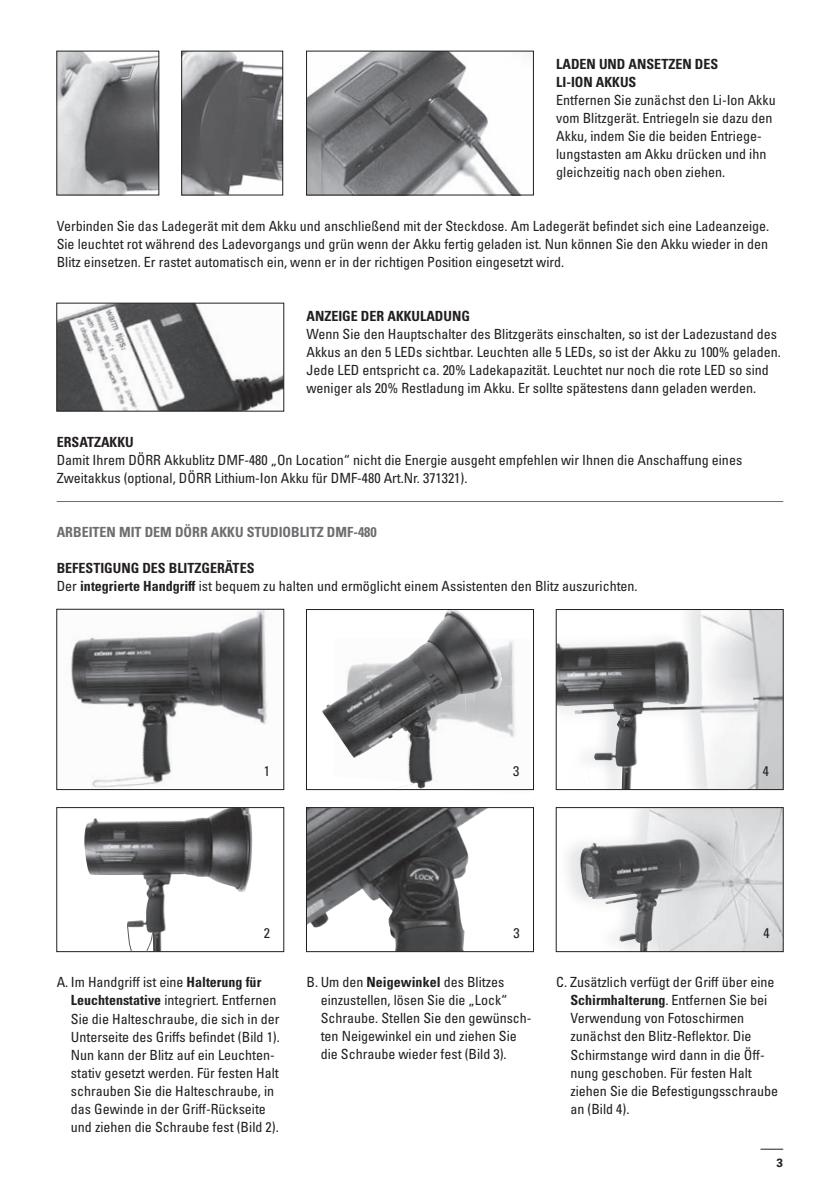
<style>
.page{position:relative;width:840px;height:1191px;background:#fff}
.page>*{position:absolute;margin:0;border:0;box-sizing:border-box;transform-origin:0 0}
.t1{font:condensed 14px/18px "Univers LTCYR 57";color:#231f20}
.t2{font:14px/18px "Univers LTCYR 67 Bold Cond";color:#231f20}
.t3{font:14px "Univers LTCYR 67 Bold Cond";color:#6c6d70}
.t4{font:700 12px "Univers LTCYR 65";color:#231f20}
.s1{font-family:"Univers LTCYR 67 Bold Cond";font-stretch:normal}
</style>
<div class="page">
<svg style="left:760px;top:1148px;width:22px;height:1px"></svg>
<hr style="left:57px;top:501px;width:725px;height:1px;background:#6c6d70">
<img style="left:448px;top:638px;width:15px;height:50px">
<img style="left:463px;top:638px;width:52px;height:50px">
<img style="left:448px;top:688px;width:17px;height:34px">
<img style="left:465px;top:686px;width:50px;height:51px">
<img style="left:399px;top:789px;width:67px;height:1px">
<img style="left:466px;top:789px;width:64px;height:2px">
<img style="left:71px;top:611px;width:196px;height:176px">
<img style="left:322px;top:611px;width:126px;height:176px">
<div style="left:306px;top:609px;width:227px;height:180px;border:1px solid #231f20"></div>
<img style="left:84px;top:809px;width:168px;height:140px">
<div style="left:57px;top:807px;width:226px;height:144px;border:1px solid #231f20"></div>
<img style="left:308px;top:809px;width:178px;height:140px">
<div style="left:306px;top:807px;width:227px;height:144px;border:1px solid #231f20"></div>
<img style="left:578px;top:809px;width:202px;height:140px">
<div style="left:556px;top:807px;width:226px;height:144px;border:1px solid #231f20"></div>
<img style="left:585px;top:611px;width:195px;height:176px">
<img style="left:558px;top:611px;width:144px;height:103px">
<div style="left:556px;top:609px;width:226px;height:180px;border:1px solid #231f20"></div>
<svg style="left:127px;top:924px;width:5px;height:28px"></svg>
<svg style="left:146px;top:932px;width:7px;height:19px"></svg>
<img style="left:59px;top:53px;width:98px;height:140px">
<div style="left:57px;top:51px;width:102px;height:144px;border:1px solid #231f20"></div>
<img style="left:183px;top:53px;width:97px;height:140px">
<div style="left:181px;top:51px;width:101px;height:144px;border:1px solid #231f20"></div>
<img style="left:308px;top:53px;width:223px;height:140px">
<div style="left:306px;top:51px;width:227px;height:144px;border:1px solid #231f20"></div>
<img style="left:59px;top:305px;width:222px;height:104px">
<div style="left:57px;top:303px;width:226px;height:108px;border:1px solid #231f20"></div>
<p class="t2" style="left:556px;top:55px;width:163px">LADEN UND ANSETZEN DES<br>LI-ION AKKUS</p>
<p class="t1" style="left:556px;top:91px;width:221px">Entfernen Sie zunächst den Li-Ion Akku vom Blitzgerät. Entriegeln sie dazu den Akku, indem Sie die beiden Entriege&shy;lungstasten am Akku drücken und ihn gleichzeitig nach oben ziehen.</p>
<p class="t1" style="left:57px;top:217px;width:713px;text-align:justify">Verbinden Sie das Ladegerät mit dem Akku und anschließend mit der Steckdose. Am Ladegerät befindet sich eine Ladeanzeige.<br>Sie leuchtet rot während des Ladevorgangs und grün wenn der Akku fertig geladen ist. Nun können Sie den Akku wieder in den Blitz einsetzen. Er rastet automatisch ein, wenn er in der richtigen Position eingesetzt wird.</p>
<p class="t2" style="left:306px;top:307px;width:165px">ANZEIGE DER AKKULADUNG</p>
<p class="t1" style="left:306px;top:325px;width:476px">Wenn Sie den Hauptschalter des Blitzgeräts einschalten, so ist der Ladezustand des Akkus an den 5 LEDs sichtbar. Leuchten alle 5 LEDs, so ist der Akku zu 100% geladen.<br>Jede LED entspricht ca. 20% Ladekapazität. Leuchtet nur noch die rote LED so sind weniger als 20% Restladung im Akku. Er sollte spätestens dann geladen werden.</p>
<p class="t2" style="left:57px;top:433px;width:78px">ERSATZAKKU</p>
<p class="t1" style="left:57px;top:451px;width:686px">Damit Ihrem DÖRR Akkublitz DMF-480 „On Location“ nicht die Energie ausgeht empfehlen wir Ihnen die Anschaffung eines<br>Zweitakkus (optional, DÖRR Lithium-Ion Akku für DMF-480 Art.Nr. 371321).</p>
<p class="t3" style="left:57px;top:524px;width:321px">ARBEITEN MIT DEM DÖRR AKKU STUDIOBLITZ DMF-480</p>
<p class="t2" style="left:57px;top:559px;width:199px">BEFESTIGUNG DES BLITZGERÄTES</p>
<p class="t1" style="left:57px;top:577px;width:582px">Der <span class="s1">INTEGRIERTE HANDGRIFF</span> ist bequem zu halten und ermöglicht einem Assistenten den Blitz auszurichten.</p>
<p class="t1" style="left:264px;top:761px;width:8px">1</p>
<p class="t1" style="left:513px;top:761px;width:8px">3</p>
<p class="t1" style="left:762px;top:761px;width:8px">4</p>
<p class="t1" style="left:264px;top:923px;width:8px">2</p>
<p class="t1" style="left:513px;top:923px;width:8px">3</p>
<p class="t1" style="left:763px;top:923px;width:8px">4</p>
<p class="t1" style="left:71px;top:973px;width:210px;text-indent:-14px">A. Im Handgriff ist eine <span class="s1">HALTERUNG FÜR LEUCHTENSTATIVE</span> integriert. Entfernen Sie die Halteschraube, die sich in der Unterseite des Griffs befindet (Bild 1).<br>Nun kann der Blitz auf ein Leuchten&shy;stativ gesetzt werden. Für festen Halt schrauben Sie die Halteschraube, in das Gewinde in der Griff-Rückseite und ziehen die Schraube fest (Bild 2).</p>
<p class="t1" style="left:320px;top:973px;width:212px;text-indent:-14px">B. Um den <span class="s1">NEIGEWINKEL</span> des Blitzes einzustellen, lösen Sie die „Lock“ Schraube. Stellen Sie den gewünsch&shy;ten Neigewinkel ein und ziehen Sie die Schraube wieder fest (Bild 3).</p>
<p class="t1" style="left:570px;top:973px;width:209px;text-indent:-14px">C. Zusätzlich verfügt der Griff über eine<br><span class="s1">SCHIRMHALTERUNG</span>. Entfernen Sie bei<br>Verwendung von Fotoschirmen zunächst den Blitz-Reflektor. Die<br>Schirmstange wird dann in die Öff&shy;nung geschoben. Für festen Halt ziehen Sie die Befestigungsschraube an (Bild 4).</p>
<p class="t4" style="left:776px;top:1154px;width:8px">3</p>
</div>
